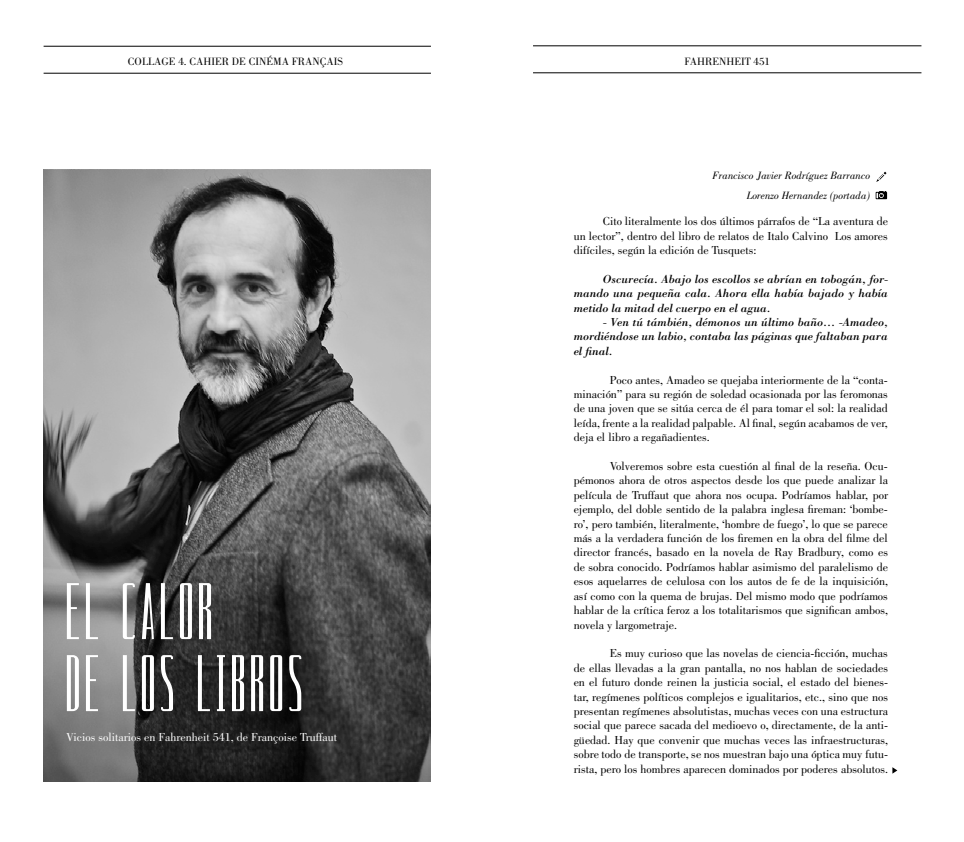
<style>
.page{position:relative;width:964px;height:842px;background:#fff}
.page>*{position:absolute;margin:0;border:0;box-sizing:border-box;transform-origin:0 0}
.t1{font:72px/72px "Drinking";color:#fff}
.t2{font:12px/14.4px "Bodoni Std";color:#000;text-align:justify}
.t3{font:italic 12px/14.4px "Bodoni Std";color:#000;text-align:justify}
.t4{font:12px "Bodoni Std";color:#fff}
.t5{font:italic 11px/19.4px "Bodoni Std";color:#000;text-align:right}
.t6{font:11px "Bodoni Std";color:#000}
</style>
<div class="page">
<hr style="left:44px;top:46px;width:387px;height:1px;background:#000">
<hr style="left:533px;top:45px;width:388px;height:1px;background:#000">
<hr style="left:44px;top:73px;width:387px;height:1px;background:#000">
<hr style="left:533px;top:72px;width:388px;height:1px;background:#000">
<img style="left:44px;top:170px;width:387px;height:611px">
<svg style="left:876px;top:172px;width:10px;height:10px"></svg>
<svg style="left:875px;top:191px;width:12px;height:8px"></svg>
<svg style="left:892px;top:767px;width:5px;height:7px"></svg>
<p class="t6" style="left:128px;top:55px;width:217px">COLLAGE 4. CAHIER DE CINÉMA FRANÇAIS</p>
<h1 class="t1" style="left:63px;top:581px;width:243px">EL CALOR<br>DE LOS LIBROS</h1>
<p class="t4" style="left:66px;top:730px;width:273px">Vicios solitarios en Fahrenheit 541, de Françoise Truffaut</p>
<p class="t6" style="left:684px;top:55px;width:87px">FAHRENHEIT 451</p>
<p class="t5" style="left:712px;top:166px;width:159px">Francisco Javier Rodríguez Barranco<br>Lorenzo Hernandez (portada)</p>
<p class="t2" style="left:574px;top:214px;width:316px;text-indent:29px">Cito literalmente los dos últimos párrafos de “La aventura de un lector”, dentro del libro de relatos de Italo Calvino Los amores difíciles, según la edición de Tusquets:</p>
<p class="t3" style="left:574px;top:272px;width:316px;text-indent:29px">Oscurecía. Abajo los escollos se abrían en tobogán, for&shy;mando una pequeña cala. Ahora ella había bajado y había metido la mitad del cuerpo en el agua.</p>
<p class="t3" style="left:574px;top:315px;width:316px;text-indent:29px">- Ven tú támbién, démonos un último baño… -Amadeo, mordiéndose un labio, contaba las páginas que faltaban para el final.</p>
<p class="t2" style="left:574px;top:373px;width:316px;text-indent:36px">Poco antes, Amadeo se quejaba interiormente de la “conta&shy;minación” para su región de soledad ocasionada por las feromonas de una joven que se sitúa cerca de él para tomar el sol: la realidad leída, frente a la realidad palpable. Al final, según acabamos de ver, deja el libro a regañadientes.</p>
<p class="t2" style="left:574px;top:459px;width:316px;text-indent:36px">Volveremos sobre esta cuestión al final de la reseña. Ocu&shy;pémonos ahora de otros aspectos desde los que puede analizar la película de Truffaut que ahora nos ocupa. Podríamos hablar, por ejemplo, del doble sentido de la palabra inglesa fireman: ‘bombe&shy;ro’, pero también, literalmente, ‘hombre de fuego’, lo que se parece más a la verdadera función de los firemen en la obra del filme del director francés, basado en la novela de Ray Bradbury, como es de sobra conocido. Podríamos hablar asimismo del paralelismo de esos aquelarres de celulosa con los autos de fe de la inquisición, así como con la quema de brujas. Del mismo modo que podríamos hablar de la crítica feroz a los totalitarismos que significan ambos, novela y largometraje.</p>
<p class="t2" style="left:574px;top:646px;width:316px;text-indent:36px">Es muy curioso que las novelas de ciencia-ficción, muchas de ellas llevadas a la gran pantalla, no nos hablan de sociedades en el futuro donde reinen la justicia social, el estado del bienes&shy;tar, regímenes políticos complejos e igualitarios, etc., sino que nos presentan regímenes absolutistas, muchas veces con una estructura social que parece sacada del medioevo o, directamente, de la anti&shy;güedad. Hay que convenir que muchas veces las infraestructuras, sobre todo de transporte, se nos muestran bajo una óptica muy futu&shy;rista, pero los hombres aparecen dominados por poderes absolutos.</p>
</div>
